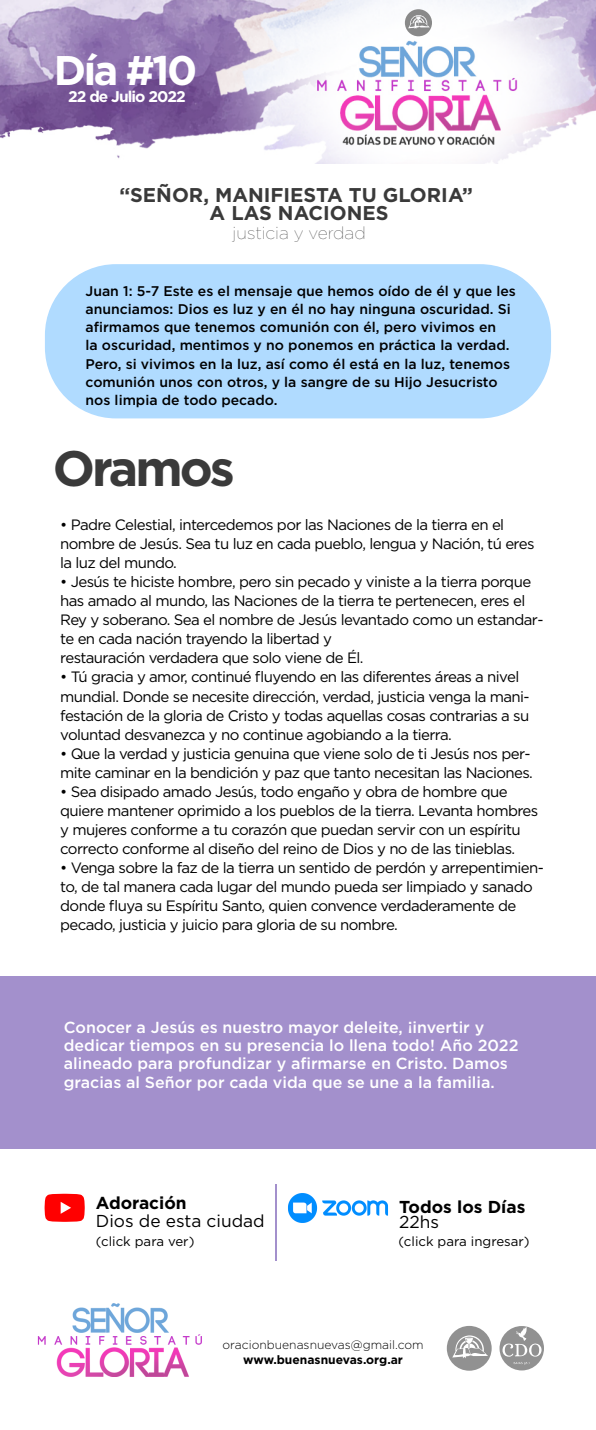
<style>
.page{position:relative;width:596px;height:1430px;background:#fff}
.page>*{position:absolute;margin:0;border:0;box-sizing:border-box;transform-origin:0 0}
.t1{font:700 49.7px "Gotham";letter-spacing:-.06em;color:#3a3a3a}
.t2{font:700 41.4px "Gotham";color:#fff}
.t3{font:700 19.9px/17.9px "Gotham";color:#3a3a3a;text-align:center}
.t4{font:700 17.3px "Gotham";color:#000}
.t5{font:17.3px "Gotham";color:#000}
.t6{font:100 17.3px "Gotham";color:#3a3a3a}
.t7{font:500 16px/18.4px "Gotham";color:#fff}
.t8{font:700 15.5px "Gotham";letter-spacing:-.06em;color:#fff}
.t9{font:15px/19px "Gotham";letter-spacing:-.04em;color:#000}
.t10{font:500 14px/18px "Gotham";color:#000}
.t11{font:13.3px "Gotham";color:#000}
.t12{font:300 12.1px "Gotham";color:#000}
.t13{font:700 12.1px "Gotham";color:#000}
</style>
<div class="page">
<div style="left:45px;top:264px;width:505px;height:154px;background:#b0dbff;border-radius:71px"></div>
<div style="left:0;top:976px;width:595px;height:172px;background:#a390cc"></div>
<svg style="left:45px;top:1193px;width:40px;height:28px"></svg>
<img style="left:0;top:0;width:595px;height:163px">
<img style="left:288px;top:1193px;width:100px;height:30px">
<hr style="left:275px;top:1184px;width:1px;height:76px;background:#a390cc">
<img style="left:37px;top:1303px;width:165px;height:74px">
<svg style="left:446px;top:1326px;width:45px;height:44px"></svg>
<svg style="left:404px;top:9px;width:27px;height:27px"></svg>
<svg style="left:499px;top:1326px;width:44px;height:44px"></svg>
<h2 class="t2" style="left:54px;top:43px;width:145px">Día #10</h2>
<p class="t8" style="left:68px;top:86px;width:119px">22 de Julio 2022</p>
<h3 class="t3" style="left:119px;top:186px;width:355px">“SEÑOR, MANIFIESTA TU GLORIA”<br>A LAS NACIONES</h3>
<p class="t6" style="left:232px;top:222px;width:134px">justicia y verdad</p>
<p class="t10" style="left:85px;top:282px;width:431px">Juan 1: 5-7 Este es el mensaje que hemos oído de él y que les anunciamos: Dios es luz y en él no hay ninguna oscuridad. Si afirmamos que tenemos comunión con él, pero vivimos en<br>la oscuridad, mentimos y no ponemos en práctica la verdad.<br>Pero, si vivimos en la luz, así como él está en la luz, tenemos comunión unos con otros, y la sangre de su Hijo Jesucristo nos limpia de todo pecado.</p>
<h1 class="t1" style="left:53px;top:435px;width:183px">Oramos</h1>
<p class="t9" style="left:60px;top:515px;width:475px">• Padre Celestial, intercedemos por las Naciones de la tierra en el nombre de Jesús. Sea tu luz en cada pueblo, lengua y Nación, tú eres la luz del mundo.</p>
<p class="t9" style="left:60px;top:572px;width:484px">• Jesús te hiciste hombre, pero sin pecado y viniste a la tierra porque has amado al mundo, las Naciones de la tierra te pertenecen, eres el Rey y soberano. Sea el nombre de Jesús levantado como un estandar&shy;te en cada nación trayendo la libertad y<br>restauración verdadera que solo viene de Él.</p>
<p class="t9" style="left:60px;top:667px;width:470px">• Tú gracia y amor, continué fluyendo en las diferentes áreas a nivel mundial. Donde se necesite dirección, verdad, justicia venga la mani&shy;festación de la gloria de Cristo y todas aquellas cosas contrarias a su voluntad desvanezca y no continue agobiando a la tierra.</p>
<p class="t9" style="left:60px;top:743px;width:474px">• Que la verdad y justicia genuina que viene solo de ti Jesús nos per&shy;mite caminar en la bendición y paz que tanto necesitan las Naciones.</p>
<p class="t9" style="left:60px;top:781px;width:479px">• Sea disipado amado Jesús, todo engaño y obra de hombre que quiere mantener oprimido a los pueblos de la tierra. Levanta hombres y mujeres conforme a tu corazón que puedan servir con un espíritu correcto conforme al diseño del reino de Dios y no de las tinieblas.</p>
<p class="t9" style="left:60px;top:857px;width:484px">• Venga sobre la faz de la tierra un sentido de perdón y arrepentimien&shy;to, de tal manera cada lugar del mundo pueda ser limpiado y sanado donde fluya su Espíritu Santo, quien convence verdaderamente de pecado, justicia y juicio para gloria de su nombre.</p>
<p class="t7" style="left:64px;top:1017px;width:456px">Conocer a Jesús es nuestro mayor deleite, ¡invertir y dedicar tiempos en su presencia lo llena todo! Año 2022 alineado para profundizar y afirmarse en Cristo. Damos gracias al Señor por cada vida que se une a la familia.</p>
<p class="t4" style="left:96px;top:1191px;width:92px">Adoración</p>
<p class="t5" style="left:96px;top:1209px;width:170px">Dios de esta ciudad</p>
<p class="t11" style="left:96px;top:1233px;width:100px">(click para ver)</p>
<p class="t11" style="left:398px;top:1233px;width:132px">(click para ingresar)</p>
<p class="t4" style="left:399px;top:1195px;width:128px">Todos los Días</p>
<p class="t5" style="left:399px;top:1210px;width:41px">22hs</p>
<p class="t12" style="left:222px;top:1337px;width:202px">oracionbuenasnuevas@gmail.com</p>
<p class="t13" style="left:243px;top:1351px;width:161px">www.buenasnuevas.org.ar</p>
</div>
